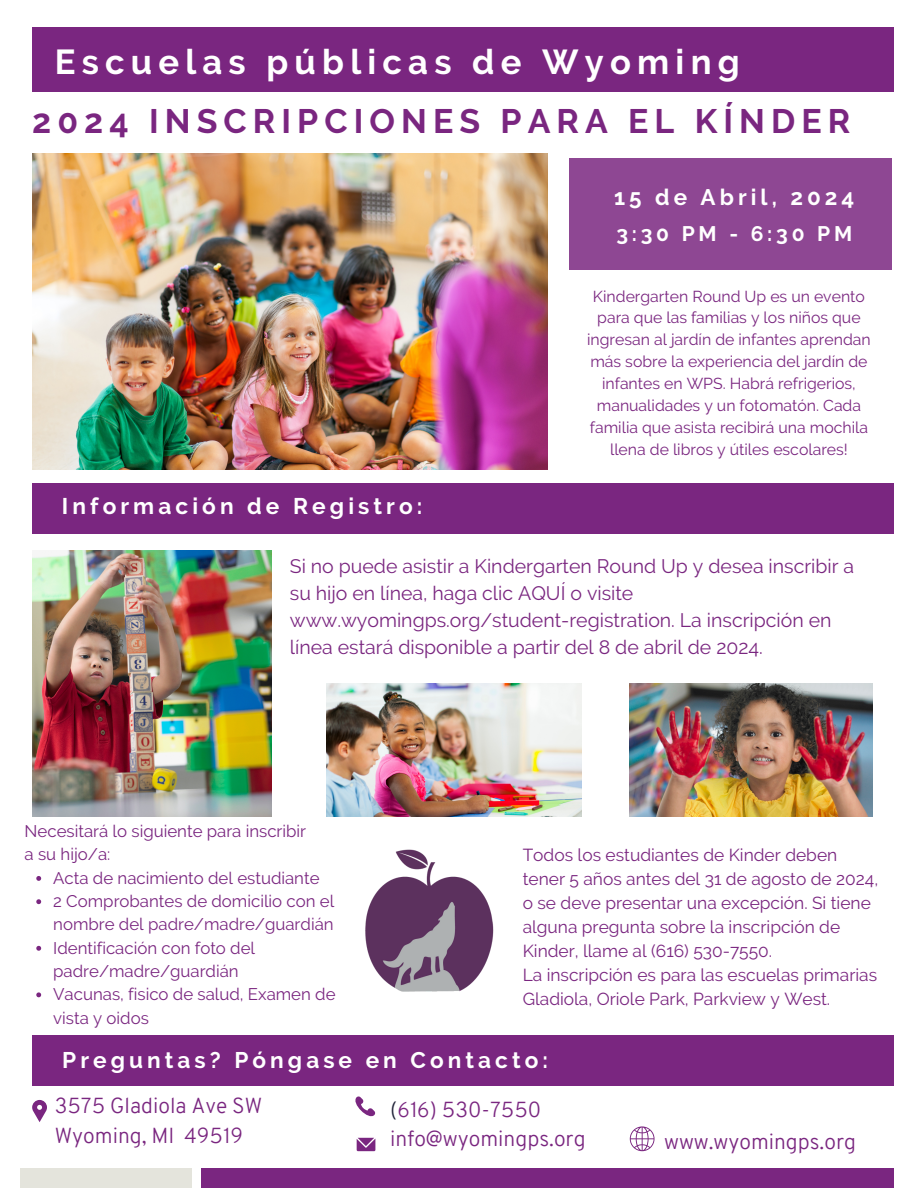
<style>
.page{position:relative;width:918px;height:1188px;background:#fff}
.page>*{position:absolute;margin:0;border:0;box-sizing:border-box;transform-origin:0 0}
.t1{font:700 34.5px "Raleway";letter-spacing:.18em;color:#fff}
.t2{font:700 33.9px "Raleway";letter-spacing:.18em;color:#7a2680}
.t3{font:700 22.65px "Raleway";letter-spacing:.18em;color:#fff}
.t4{font:700 22.5px "Raleway";letter-spacing:.18em;color:#fff}
.t5{font:300 21.15px/29.7px "Overpass";color:#7a2680}
.t6{font:700 21px "Raleway";letter-spacing:.18em;color:#fff}
.t7{font:19.5px/27px "Raleway";color:#7a2680}
.t8{font:17.4px/24px "Raleway";color:#7a2680}
.t9{font:16.8px/23.2px "Raleway";color:#7a2680}
.t10{font:15.9px/21.9px "Raleway";color:#7a2680;text-align:center}
.s1{color:#212439}
</style>
<div class="page">
<img style="left:32px;top:154px;width:515px;height:316px">
<img style="left:32px;top:551px;width:240px;height:265px">
<img style="left:630px;top:683px;width:243px;height:133px">
<div style="left:32px;top:1035px;width:862px;height:51px;background:#7a2680"></div>
<div style="left:201px;top:1168px;width:693px;height:20px;background:#7a2680"></div>
<div style="left:20px;top:1168px;width:171px;height:20px;background:#e4e4dc"></div>
<svg style="left:355px;top:1096px;width:20px;height:21px"></svg>
<svg style="left:357px;top:1138px;width:18px;height:13px"></svg>
<svg style="left:32px;top:1100px;width:15px;height:22px"></svg>
<div style="left:32px;top:483px;width:862px;height:50px;background:#7a2680"></div>
<div style="left:569px;top:158px;width:323px;height:112px;background:#8e4793"></div>
<img style="left:365px;top:849px;width:129px;height:143px">
<div style="left:32px;top:27px;width:862px;height:65px;background:#7a2680"></div>
<svg style="left:630px;top:1126px;width:25px;height:25px"></svg>
<svg style="left:36px;top:876px;width:5px;height:5px"></svg>
<svg style="left:36px;top:899px;width:5px;height:5px"></svg>
<svg style="left:36px;top:946px;width:5px;height:5px"></svg>
<svg style="left:36px;top:992px;width:5px;height:5px"></svg>
<img style="left:326px;top:683px;width:256px;height:133px">
<h1 class="t1" style="left:55px;top:42px;width:686px">Escuelas públicas de Wyoming</h1>
<h2 class="t2" style="left:32px;top:101px;width:820px">2024 INSCRIPCIONES PARA EL KÍNDER</h2>
<h3 class="t4" style="left:614px;top:184px;width:242px">15 de Abril, 2024</h3>
<h3 class="t6" style="left:616px;top:221px;width:237px">3:30 PM - 6:30 PM</h3>
<h3 class="t3" style="left:62px;top:493px;width:362px">Información de Registro:</h3>
<p class="t10" style="left:587px;top:285px;width:285px">Kindergarten Round Up es un evento para que las familias y los niños que ingresan al jardín de infantes aprendan más sobre la experiencia del jardín de infantes en WPS. Habrá refrigerios, manualidades y un fotomatón. Cada familia que asista recibirá una mochila llena de libros y útiles escolares!</p>
<p class="t7" style="left:290px;top:553px;width:566px">Si no puede asistir a Kindergarten Round Up y desea inscribir a su hijo en línea, haga clic AQUÍ o visite www.wyomingps.org/student-registration. La inscripción en línea estará disponible a partir del 8 de abril de 2024.</p>
<p class="t9" style="left:25px;top:820px;width:283px">Necesitará lo siguiente para inscribir a su hijo/a:</p>
<p class="t9" style="left:53px;top:866px;width:284px">Acta de nacimiento del estudiante<br>2 Comprobantes de domicilio con el nombre del padre/madre/guardián<br>Identificación con foto del padre/madre/guardián<br>Vacunas, fisico de salud, Examen de vista y oidos</p>
<p class="t8" style="left:523px;top:843px;width:357px">Todos los estudiantes de Kinder deben tener 5 años antes del 31 de agosto de 2024, o se deve presentar una excepción. Si tiene alguna pregunta sobre la inscripción de Kinder, llame al (616) 530-7550.<br>La inscripción es para las escuelas primarias Gladiola, Oriole Park, Parkview y West.</p>
<h3 class="t4" style="left:62px;top:1047px;width:487px">Preguntas? Póngase en Contacto:</h3>
<h3 class="t5" style="left:55px;top:1093px;width:209px">3575 Gladiola Ave SW<br>Wyoming, MI 49519</h3>
<h3 class="t5" style="left:390px;top:1097px;width:197px"><span class="s1">(</span>616) 530-7550 info@wyomingps.org</h3>
<h3 class="t5" style="left:664px;top:1129px;width:193px">www.wyomingps.org</h3>
</div>
